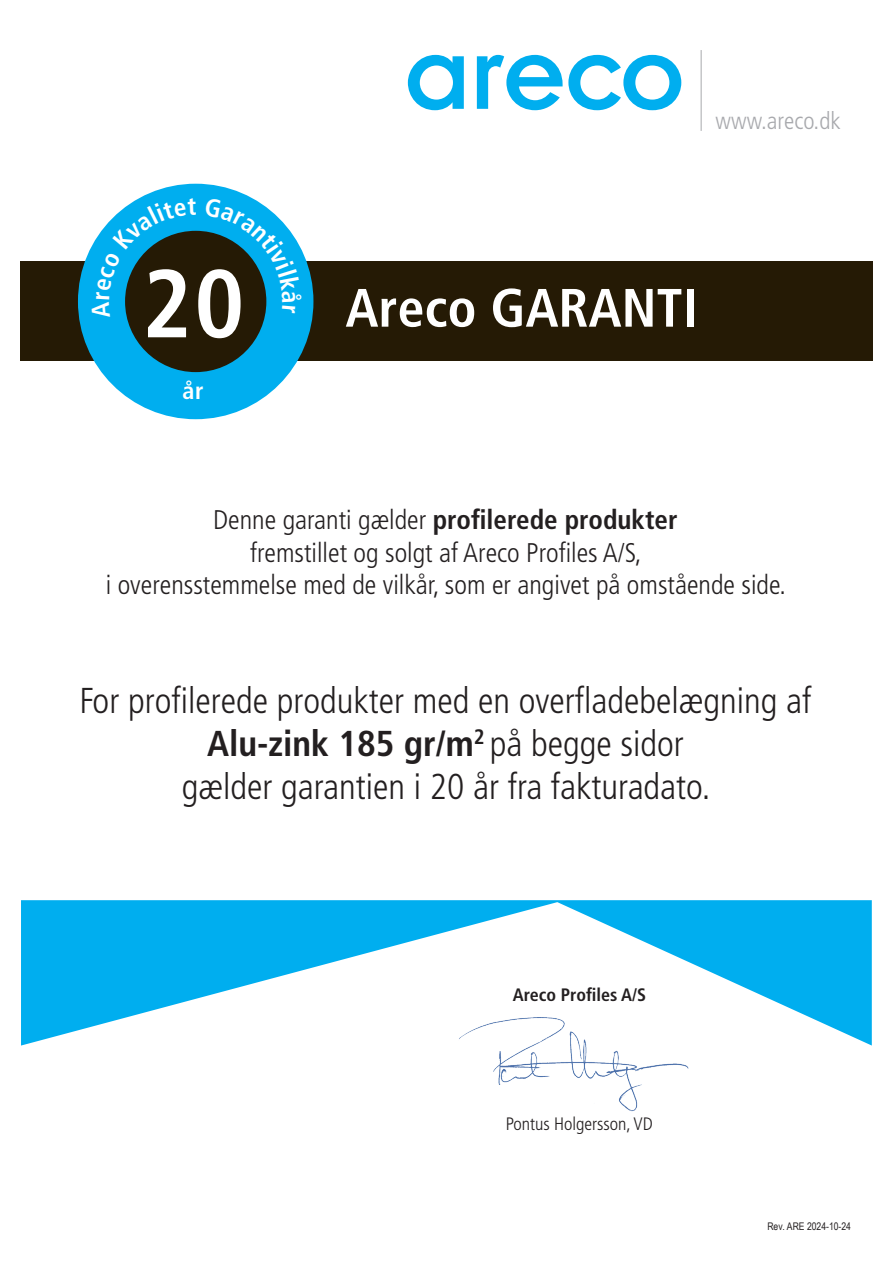
<style>
.page{position:relative;width:893px;height:1263px;background:#fff}
.page>*{position:absolute;margin:0;border:0;box-sizing:border-box;transform-origin:0 0}
.t1{font:700 condensed 96.15px "Frutiger";color:#fff}
.t2{font:700 condensed 54px "Frutiger";color:#fff}
.t3{font:300 condensed 36px/43.2px "Frutiger";color:#231f20;text-align:center}
.t4{font:300 condensed 27px/32.4px "Frutiger";color:#231f20;text-align:center}
.t5{font:300 condensed 24px "Frutiger";color:#a8a9ad}
.t6{font:700 condensed 24px "Frutiger";color:#fff}
.t7{font:300 condensed 18px "Frutiger";color:#231f20}
.t8{font:700 condensed 18px "Frutiger";color:#231f20}
.t9{font:10.5px "Arial Narrow";color:#231f20}
.s1{font-weight:700}
</style>
<div class="page">
<div style="left:20px;top:262px;width:852px;height:99px;background:#251a05"></div>
<svg style="left:21px;top:900px;width:851px;height:145px;fill:#00aeef"></svg>
<div style="left:78px;top:184px;width:235px;height:235px;background:#00aeef;border-radius:50%"></div>
<div style="left:125px;top:231px;width:141px;height:141px;background:#251a05;border-radius:50%"></div>
<svg style="left:408px;top:55px;width:56px;height:55px"></svg>
<svg style="left:477px;top:55px;width:204px;height:55px"></svg>
<hr style="left:701px;top:50px;width:1px;height:81px;background:#a8a9ad">
<img style="left:447px;top:999px;width:260px;height:113px">
<svg style="left:91px;top:198px;width:105px;height:120px"></svg>
<svg style="left:205px;top:197px;width:97px;height:116px"></svg>
<h1 class="t1" style="left:142px;top:247px;width:104px">20</h1>
<p class="t6" style="left:183px;top:377px;width:23px">år</p>
<p class="t5" style="left:716px;top:107px;width:127px">www.areco.dk</p>
<h2 class="t2" style="left:345px;top:276px;width:354px">Areco GARANTI</h2>
<p class="t4" style="left:106px;top:504px;width:682px">Denne garanti gælder <span class="s1">profilerede produkter<br></span>fremstillet og solgt af Areco Profiles A/S,<br>i overensstemmelse med de vilkår, som er angivet på omstående side.</p>
<h3 class="t3" style="left:79px;top:679px;width:734px">For profilerede produkter med en overfladebelægning af<br><span class="s1">Alu-zink 185 gr/m</span><sup>2</sup> på begge sidor<br>gælder garantien i 20 år fra fakturadato.</h3>
<p class="t8" style="left:513px;top:984px;width:135px">Areco Profiles A/S</p>
<p class="t7" style="left:506px;top:1114px;width:149px">Pontus Holgersson, VD</p>
<p class="t9" style="left:767px;top:1218px;width:85px">Rev. ARE 2024-10-24</p>
</div>
